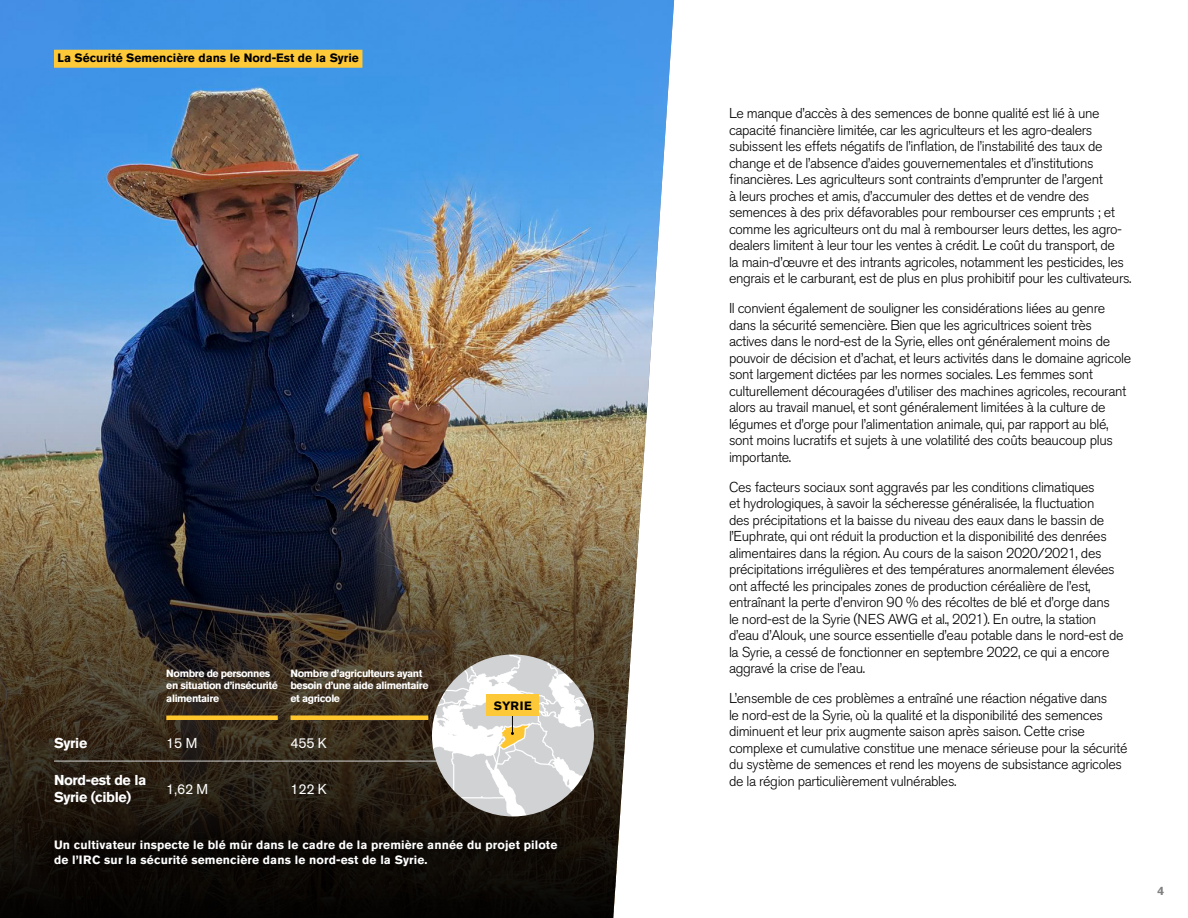
<style>
.page{position:relative;width:1188px;height:918px;background:#fff}
.page>*{position:absolute;margin:0;border:0;box-sizing:border-box;transform-origin:0 0}
.Body{font:300 14.25px/16.5px "Akzidenz Grotesk Std";letter-spacing:-.025em;color:#000}
.t1{font:700 14.25px/16.5px "Akzidenz Grotesk Std";letter-spacing:-.025em;color:#fff}
.t2{font:14.25px "Akzidenz Grotesk Std";letter-spacing:-.025em;color:#fff}
.Photo_Caption-Over-Photo{font:700 12px/15px "Akzidenz Grotesk Std";letter-spacing:.01em;color:#fff}
.Bug{font:700 12px "Akzidenz Grotesk Std";color:#000}
.Body-2{font:700 12px "Akzidenz Grotesk Std";letter-spacing:.035em;color:#000}
.Page_Number{font:700 12px "Akzidenz Grotesk Std";color:#808080}
.t3{font:700 10.5px/12.6px "Akzidenz Grotesk Std";letter-spacing:-.04em;color:#fff}
</style>
<div class="page">
<img style="left:0;top:0;width:675px;height:918px">
<hr style="left:54px;top:761px;width:112px;height:1px;background:#d1d1d1">
<hr style="left:166px;top:761px;width:125px;height:1px;background:#d1d1d1">
<hr style="left:291px;top:761px;width:159px;height:1px;background:#d1d1d1">
<div style="left:166px;top:715px;width:112px;height:5px;background:#ffc72c"></div>
<div style="left:291px;top:715px;width:137px;height:5px;background:#ffc72c"></div>
<img style="left:432px;top:654px;width:162px;height:162px;border-radius:81px">
<div style="left:33px;top:819px;width:545px;height:68px;background:#000;opacity:.75"></div>
<svg style="left:511px;top:716px;width:3px;height:19px"></svg>
<div style="left:487px;top:694px;width:52px;height:22px;background:#fec938"></div>
<div style="left:54px;top:50px;width:308px;height:18px;background:#fec938"></div>
<p class="Bug" style="left:58px;top:51px;width:303px">La Sécurité Semencière dans le Nord-Est de la Syrie</p>
<p class="t3" style="left:166px;top:667px;width:113px">Nombre de personnes en situation d’insécurité alimentaire</p>
<p class="t3" style="left:291px;top:667px;width:140px">Nombre d’agriculteurs ayant besoin d’une aide alimentaire et agricole</p>
<p class="Body-2" style="left:494px;top:699px;width:40px">SYRIE</p>
<p class="t1" style="left:54px;top:734px;width:35px">Syrie</p>
<p class="t2" style="left:166px;top:734px;width:32px">15 M</p>
<p class="t2" style="left:291px;top:734px;width:38px">455 K</p>
<p class="t1" style="left:54px;top:772px;width:94px">Nord-est de la<br>Syrie (cible)</p>
<p class="t2" style="left:166px;top:780px;width:43px">1,62 M</p>
<p class="t2" style="left:291px;top:780px;width:38px">122 K</p>
<p class="Photo_Caption-Over-Photo" style="left:54px;top:837px;width:505px">Un cultivateur inspecte le blé mûr dans le cadre de la première année du projet pilote de l’IRC sur la sécurité semencière dans le nord-est de la Syrie.</p>
<p class="Body" style="left:729px;top:105px;width:404px">Le manque d’accès à des semences de bonne qualité est lié à une capacité financière limitée, car les agriculteurs et les agro-dealers subissent les effets négatifs de l’inflation, de l’instabilité des taux de change et de l’absence d’aides gouvernementales et d’institutions financières. Les agriculteurs sont contraints d’emprunter de l’argent<br>à leurs proches et amis, d’accumuler des dettes et de vendre des semences à des prix défavorables pour rembourser ces emprunts ; et comme les agriculteurs ont du mal à rembourser leurs dettes, les agro&shy;dealers limitent à leur tour les ventes à crédit. Le coût du transport, de<br>la main-d’œuvre et des intrants agricoles, notamment les pesticides, les engrais et le carburant, est de plus en plus prohibitif pour les cultivateurs.</p>
<p class="Body" style="left:729px;top:300px;width:404px">Il convient également de souligner les considérations liées au genre dans la sécurité semencière. Bien que les agricultrices soient très actives dans le nord-est de la Syrie, elles ont généralement moins de pouvoir de décision et d’achat, et leurs activités dans le domaine agricole sont largement dictées par les normes sociales. Les femmes sont culturellement découragées d’utiliser des machines agricoles, recourant alors au travail manuel, et sont généralement limitées à la culture de légumes et d’orge pour l’alimentation animale, qui, par rapport au blé, sont moins lucratifs et sujets à une volatilité des coûts beaucoup plus importante.</p>
<p class="Body" style="left:729px;top:479px;width:396px">Ces facteurs sociaux sont aggravés par les conditions climatiques<br>et hydrologiques, à savoir la sécheresse généralisée, la fluctuation<br>des précipitations et la baisse du niveau des eaux dans le bassin de l’Euphrate, qui ont réduit la production et la disponibilité des denrées alimentaires dans la région. Au cours de la saison 2020/2021, des précipitations irrégulières et des températures anormalement élevées ont affecté les principales zones de production céréalière de l’est, entraînant la perte d’environ 90 % des récoltes de blé et d’orge dans<br>le nord-est de la Syrie (NES AWG et al., 2021). En outre, la station d’eau d’Alouk, une source essentielle d’eau potable dans le nord-est de la Syrie, a cessé de fonctionner en septembre 2022, ce qui a encore aggravé la crise de l’eau.</p>
<p class="Body" style="left:729px;top:690px;width:400px">L’ensemble de ces problèmes a entraîné une réaction négative dans<br>le nord-est de la Syrie, où la qualité et la disponibilité des semences diminuent et leur prix augmente saison après saison. Cette crise complexe et cumulative constitue une menace sérieuse pour la sécurité du système de semences et rend les moyens de subsistance agricoles de la région particulièrement vulnérables.</p>
<p class="Page_Number" style="left:1158px;top:884px;width:8px">4</p>
</div>
